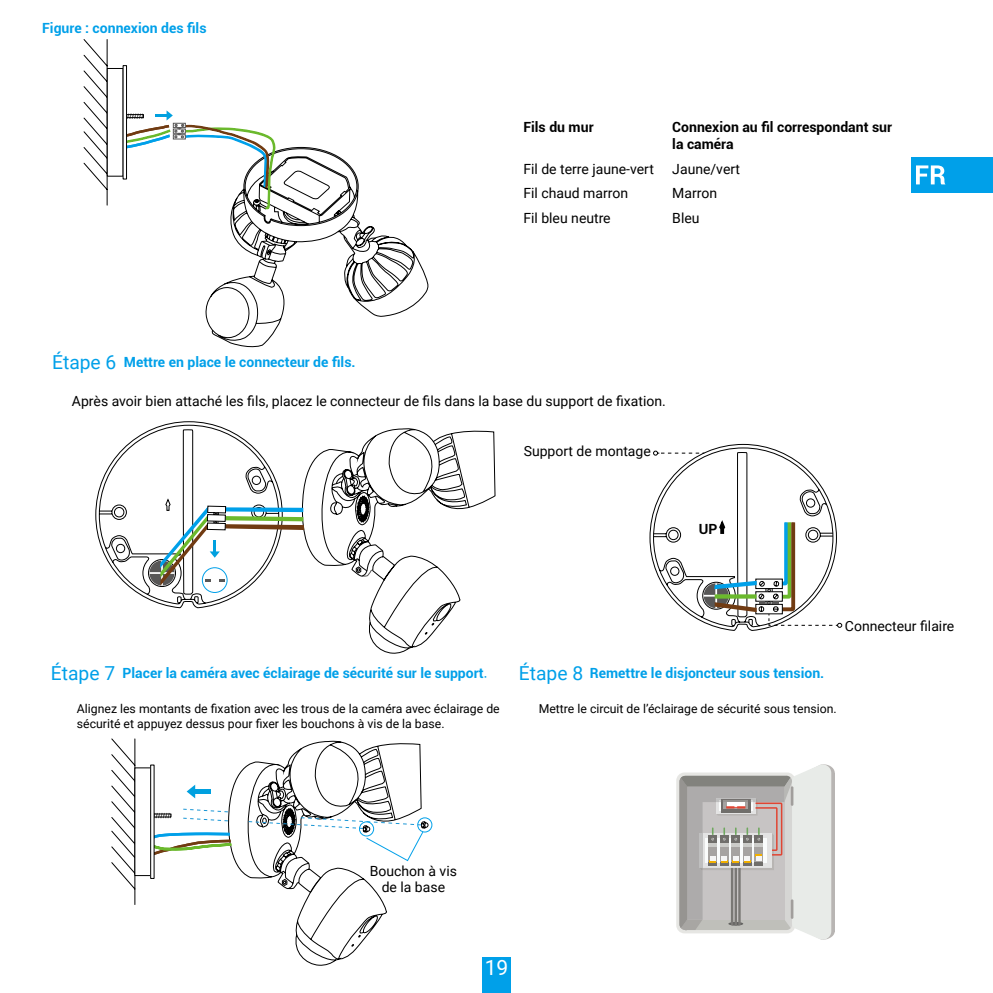
<style>
.page{position:relative;width:993px;height:993px;background:#fff}
.page>*{position:absolute;margin:0;border:0;box-sizing:border-box;transform-origin:0 0}
.t1{font:21px "Roboto";color:#fff}
.t2{font:14px/16.8px "Roboto";color:#000;text-align:center}
.t3{font:700 14px "Roboto";color:#00a0e9}
.t4{font:700 14px/16.8px "Roboto";color:#000}
.t5{font:12.25px/14.7px "Roboto";color:#000}
.s1{font-weight:400;font-size:19.25px}
.s2{font-family:"Sim Sun";font-weight:400}
</style>
<div class="page">
<div style="left:482px;top:956px;width:28px;height:36px;background:#00a0e9"></div>
<div style="left:911px;top:157px;width:81px;height:36px;background:#00a0e9"></div>
<svg style="left:916px;top:165px;width:29px;height:19px"></svg>
<svg style="left:205px;top:147px;width:224px;height:201px"></svg>
<svg style="left:83px;top:39px;width:193px;height:204px"></svg>
<div style="left:107px;top:68px;width:16px;height:108px;background:#fff"></div>
<div style="left:107px;top:68px;width:16px;height:108px;border:1px solid #000"></div>
<div style="left:123px;top:65px;width:4px;height:114px;border:1px solid #000"></div>
<svg style="left:95px;top:421px;width:400px;height:404px"></svg>
<div style="left:202px;top:567px;width:25px;height:25px;border:1px solid #00a0e9;border-radius:50%"></div>
<svg style="left:116px;top:475px;width:189px;height:113px"></svg>
<svg style="left:649px;top:444px;width:192px;height:186px"></svg>
<svg style="left:232px;top:740px;width:189px;height:226px"></svg>
<svg style="left:292px;top:867px;width:95px;height:98px"></svg>
<svg style="left:111px;top:738px;width:121px;height:166px"></svg>
<svg style="left:248px;top:816px;width:184px;height:45px"></svg>
<div style="left:676px;top:772px;width:119px;height:161px;background:#e6e6e3;border-radius:8px"></div>
<svg style="left:679px;top:764px;width:155px;height:176px"></svg>
<p class="t3" style="left:42px;top:18px;width:166px">Figure : connexion des fils</p>
<p class="t4" style="left:523px;top:118px;width:72px">Fils du mur</p>
<p class="t4" style="left:672px;top:118px;width:221px">Connexion au fil correspondant sur la caméra</p>
<p class="t2" style="left:523px;top:159px;width:132px">Fil de terre jaune-vert</p>
<p class="t2" style="left:672px;top:159px;width:69px">Jaune/vert</p>
<p class="t2" style="left:523px;top:184px;width:106px">Fil chaud marron</p>
<p class="t2" style="left:672px;top:184px;width:46px">Marron</p>
<p class="t2" style="left:523px;top:208px;width:89px">Fil bleu neutre</p>
<p class="t2" style="left:672px;top:208px;width:29px">Bleu</p>
<p class="t3" style="left:52px;top:352px;width:305px"><span class="s1">Étape 6</span> Mettre en place le connecteur de fils.</p>
<p class="t2" style="left:72px;top:392px;width:595px">Après avoir bien attaché les fils, placez le connecteur de fils dans la base du support de fixation.</p>
<p class="t2" style="left:523px;top:442px;width:129px">Support de montage</p>
<p class="t4" style="left:698px;top:519px;width:20px">UP</p>
<p class="t2" style="left:844px;top:616px;width:111px">Connecteur filaire</p>
<p class="t3" style="left:51px;top:663px;width:441px"><span class="s1">Étape 7</span> Placer la caméra avec éclairage de sécurité sur le support<span class="s2">.</span></p>
<p class="t3" style="left:518px;top:663px;width:307px"><span class="s1">Étape 8</span> Remettre le disjoncteur sous tension.</p>
<p class="t5" style="left:77px;top:700px;width:424px">Alignez les montants de fixation avec les trous de la caméra avec éclairage de sécurité et appuyez dessus pour fixer les bouchons à vis de la base.</p>
<p class="t5" style="left:538px;top:700px;width:299px">Mettre le circuit de l’éclairage de sécurité sous tension.</p>
<p class="t2" style="left:369px;top:861px;width:89px">Bouchon à vis de la base</p>
<h1 class="t1" style="left:484px;top:952px;width:25px">19</h1>
</div>
